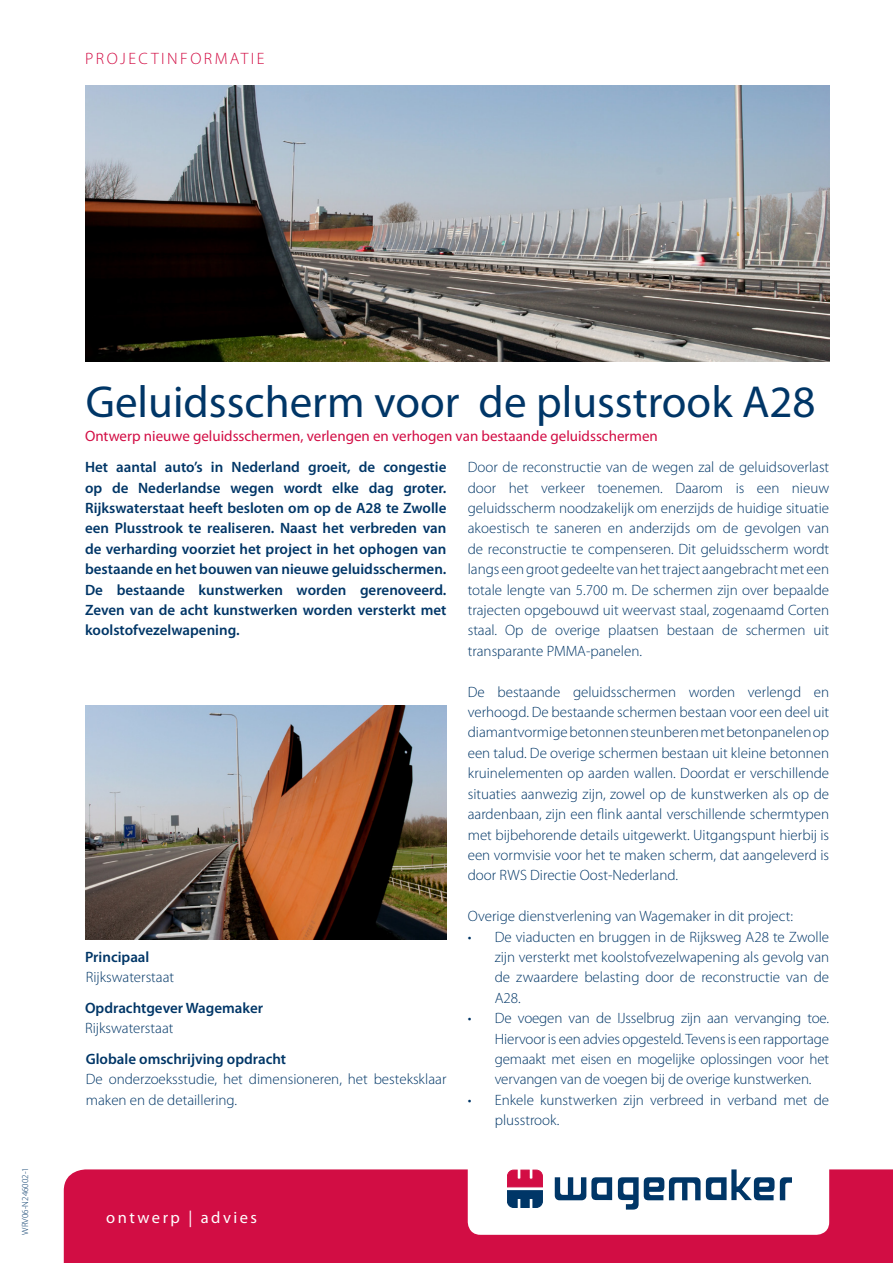
<style>
.page{position:relative;width:893px;height:1263px;background:#fff}
.page>*{position:absolute;margin:0;border:0;box-sizing:border-box;transform-origin:0 0}
.t1{font:45px "Myriad Pro";color:#003667}
.t2{font:300 16.5px "Myriad Pro";letter-spacing:.15em;color:#d20d44}
.t3{font:16.5px "Myriad Pro";letter-spacing:.15em;color:#fff}
.t4{font:300 15px/20.4px "Myriad Pro";color:#003667;text-align:justify}
.t5{font:600 15px/20.4px "Myriad Pro";color:#003667;text-align:justify}
.t6{font:15px "Myriad Pro";color:#d20d44}
.t7{font:300 9px "Myriad Pro";color:#003667}
</style>
<div class="page">
<div style="left:64px;top:1169px;width:829px;height:94px;background:#d20d44"></div>
<div style="left:468px;top:1146px;width:361px;height:89px;background:#fff;border-radius:13px"></div>
<svg style="left:780px;top:1177px;width:12px;height:23px"></svg>
<svg style="left:555px;top:1177px;width:57px;height:23px"></svg>
<svg style="left:618px;top:1169px;width:156px;height:40px"></svg>
<svg style="left:507px;top:1169px;width:36px;height:39px"></svg>
<img style="left:85px;top:706px;width:361px;height:234px">
<img style="left:85px;top:85px;width:744px;height:276px">
<p class="t2" style="left:85px;top:50px;width:181px">PROJECTINFORMATIE</p>
<p class="t7" style="left:20px;top:1235px;width:69px;rotate:-90deg">WRV06-N246002-1</p>
<h1 class="t1" style="left:86px;top:374px;width:731px">Geluidsscherm voor de plusstrook A28</h1>
<p class="t6" style="left:85px;top:426px;width:574px">Ontwerp nieuwe geluidsschermen, verlengen en verhogen van bestaande geluidsschermen</p>
<p class="t5" style="left:85px;top:457px;width:363px">Het aantal auto’s in Nederland groeit, de congestie op de Nederlandse wegen wordt elke dag groter.<br>Rijkswaterstaat heeft besloten om op de A28 te Zwolle een Plusstrook te realiseren. Naast het verbreden van de verharding voorziet het project in het ophogen van bestaande en het bouwen van nieuwe geluidsschermen.<br>De bestaande kunstwerken worden gerenoveerd.<br>Zeven van de acht kunstwerken worden versterkt met koolstofvezelwapening.</p>
<p class="t5" style="left:85px;top:946px;width:66px">Principaal</p>
<p class="t4" style="left:86px;top:967px;width:90px">Rijkswaterstaat</p>
<p class="t5" style="left:85px;top:997px;width:180px">Opdrachtgever Wagemaker</p>
<p class="t5" style="left:86px;top:1048px;width:202px">Globale omschrijving opdracht</p>
<p class="t4" style="left:85px;top:1018px;width:90px">Rijkswaterstaat</p>
<p class="t4" style="left:86px;top:1069px;width:362px">De onderzoeksstudie, het dimensioneren, het besteksklaar maken en de detaillering.</p>
<p class="t4" style="left:468px;top:457px;width:363px">Door de reconstructie van de wegen zal de geluidsoverlast door het verkeer toenemen. Daarom is een nieuw geluidsscherm noodzakelijk om enerzijds de huidige situatie akoestisch te saneren en anderzijds om de gevolgen van de reconstructie te compenseren. Dit geluidsscherm wordt langs een groot gedeelte van het traject aangebracht met een totale lengte van 5.700 m. De schermen zijn over bepaalde trajecten opgebouwd uit weervast staal, zogenaamd Corten staal. Op de overige plaatsen bestaan de schermen uit transparante PMMA-panelen.</p>
<p class="t4" style="left:468px;top:682px;width:363px">De bestaande geluidsschermen worden verlengd en verhoogd. De bestaande schermen bestaan voor een deel uit diamantvormige betonnen steunberen met betonpanelen op een talud. De overige schermen bestaan uit kleine betonnen kruinelementen op aarden wallen. Doordat er verschillende situaties aanwezig zijn, zowel op de kunstwerken als op de aardenbaan, zijn een flink aantal verschillende schermtypen met bijbehorende details uitgewerkt. Uitgangspunt hierbij is een vormvisie voor het te maken scherm, dat aangeleverd is door RWS Directie Oost-Nederland.</p>
<p class="t4" style="left:468px;top:906px;width:327px">Overige dienstverlening van Wagemaker in dit project:</p>
<p class="t4" style="left:495px;top:926px;width:336px;text-indent:-27px">• De viaducten en bruggen in de Rijksweg A28 te Zwolle zijn versterkt met koolstofvezelwapening als gevolg van de zwaardere belasting door de reconstructie van de A28.</p>
<p class="t4" style="left:495px;top:1008px;width:336px;text-indent:-27px">• De voegen van de IJsselbrug zijn aan vervanging toe.<br>Hiervoor is een advies opgesteld. Tevens is een rapportage gemaakt met eisen en mogelijke oplossingen voor het vervangen van de voegen bij de overige kunstwerken.</p>
<p class="t4" style="left:495px;top:1090px;width:336px;text-indent:-27px">• Enkele kunstwerken zijn verbreed in verband met de plusstrook.</p>
<p class="t3" style="left:106px;top:1207px;width:152px">ontwerp | advies</p>
</div>
